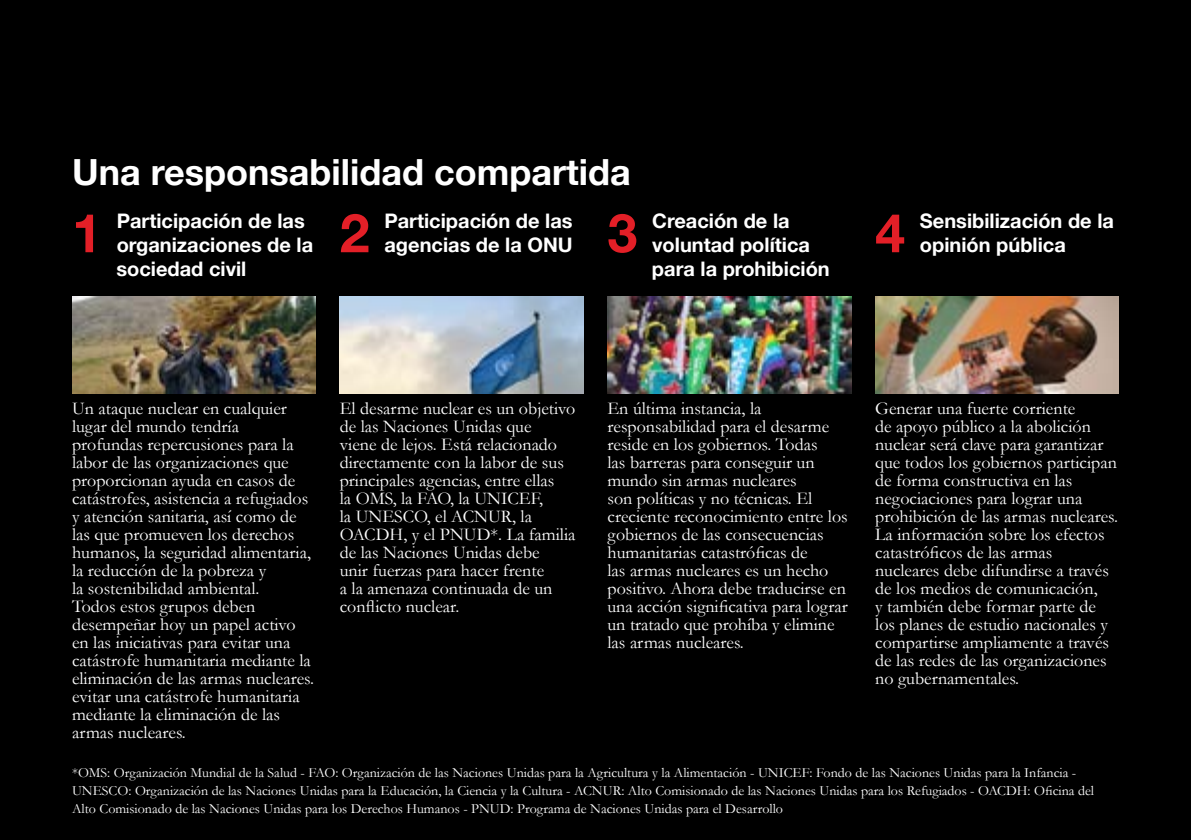
<style>
.page{position:relative;width:1191px;height:840px;background:#fff}
.page>*{position:absolute;margin:0;border:0;box-sizing:border-box;transform-origin:0 0}
.t1{font:700 53.6px "Helvetica Neue";color:#e31f27}
.t2{font:700 36px "Helvetica Neue";color:#fff}
.t3{font:700 20px/24px "Helvetica Neue";color:#fff}
.t4{font:18px/18px "Garamond";color:#fff}
.t5{font:14px/18px "Garamond";color:#fff}
</style>
<div class="page">
<div style="left:0;top:0;width:1191px;height:839px;background:#000"></div>
<img style="left:340px;top:297px;width:243px;height:96px">
<img style="left:72px;top:297px;width:244px;height:96px">
<img style="left:875px;top:297px;width:244px;height:96px">
<img style="left:607px;top:297px;width:244px;height:96px">
<h2 class="t2" style="left:72px;top:144px;width:560px">Una responsabilidad compartida</h2>
<h1 class="t1" style="left:72px;top:191px;width:31px">1</h1>
<p class="t3" style="left:116px;top:209px;width:198px">Participación de las organizaciones de la sociedad civil</p>
<h1 class="t1" style="left:340px;top:191px;width:31px">2</h1>
<p class="t3" style="left:384px;top:209px;width:190px">Participación de las agencias de la ONU</p>
<h1 class="t1" style="left:607px;top:191px;width:31px">3</h1>
<p class="t3" style="left:652px;top:209px;width:179px">Creación de la voluntad política para la prohibición</p>
<h1 class="t1" style="left:875px;top:191px;width:31px">4</h1>
<p class="t3" style="left:920px;top:209px;width:195px">Sensibilización de la opinión pública</p>
<p class="t4" style="left:72px;top:398px;width:243px">Un ataque nuclear en cualquier lugar del mundo tendría profundas repercusiones para la labor de las organizaciones que proporcionan ayuda en casos de catástrofes, asistencia a refugiados y atención sanitaria, así como de las que promueven los derechos humanos, la seguridad alimentaria, la reducción de la pobreza y<br>la sostenibilidad ambiental.<br>Todos estos grupos deben desempeñar hoy un papel activo en las iniciativas para evitar una catástrofe humanitaria mediante la eliminación de las armas nucleares. evitar una catástrofe humanitaria mediante la eliminación de las armas nucleares.</p>
<p class="t4" style="left:340px;top:398px;width:237px">El desarme nuclear es un objetivo de las Naciones Unidas que<br>viene de lejos. Está relacionado directamente con la labor de sus principales agencias, entre ellas<br>la OMS, la FAO, la UNICEF,<br>la UNESCO, el ACNUR, la<br>OACDH, y el PNUD*. La familia de las Naciones Unidas debe<br>unir fuerzas para hacer frente<br>a la amenaza continuada de un conflicto nuclear.</p>
<p class="t4" style="left:607px;top:398px;width:242px">En última instancia, la responsabilidad para el desarme reside en los gobiernos. Todas<br>las barreras para conseguir un mundo sin armas nucleares<br>son políticas y no técnicas. El creciente reconocimiento entre los gobiernos de las consecuencias humanitarias catastróficas de<br>las armas nucleares es un hecho positivo. Ahora debe traducirse en una acción significativa para lograr un tratado que prohíba y elimine las armas nucleares.</p>
<p class="t4" style="left:875px;top:398px;width:244px">Generar una fuerte corriente<br>de apoyo público a la abolición nuclear será clave para garantizar que todos los gobiernos participan de forma constructiva en las negociaciones para lograr una prohibición de las armas nucleares.<br>La información sobre los efectos catastróficos de las armas nucleares debe difundirse a través de los medios de comunicación,<br>y también debe formar parte de los planes de estudio nacionales y compartirse ampliamente a través de las redes de las organizaciones no gubernamentales.</p>
<p class="t5" style="left:72px;top:763px;width:1023px">*OMS: Organización Mundial de la Salud - FAO: Organización de las Naciones Unidas para la Agricultura y la Alimentación - UNICEF: Fondo de las Naciones Unidas para la Infancia -<br>UNESCO: Organización de las Naciones Unidas para la Educación, la Ciencia y la Cultura - ACNUR: Alto Comisionado de las Naciones Unidas para los Refugiados - OACDH: Oficina del<br>Alto Comisionado de las Naciones Unidas para los Derechos Humanos - PNUD: Programa de Naciones Unidas para el Desarrollo</p>
</div>
